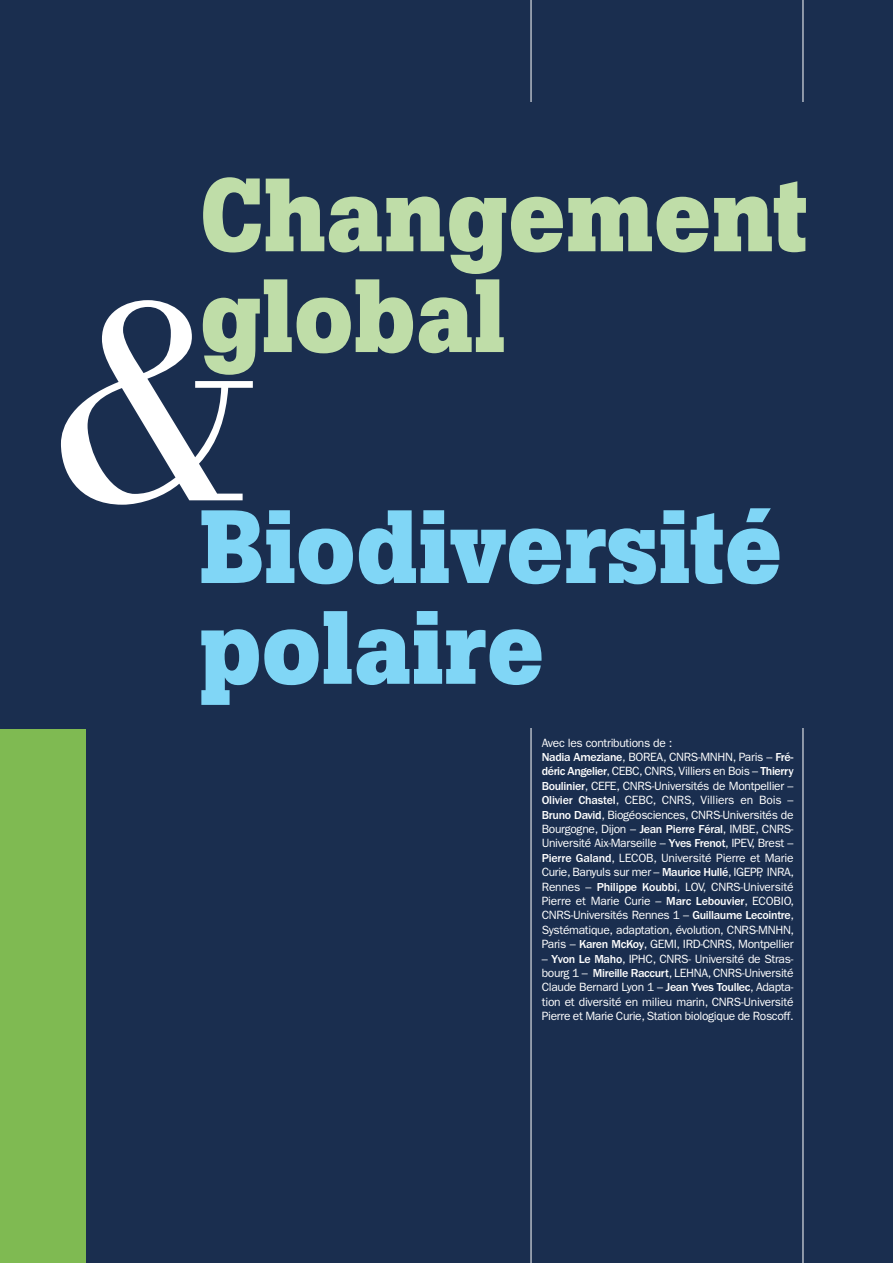
<style>
.page{position:relative;width:893px;height:1263px;background:#1a2e4f}
.page>*{position:absolute;margin:0;border:0;box-sizing:border-box;transform-origin:0 0}
.t1{font:293.1px "Bodoni";color:#fff}
.t2{font:700 102.9px/100.8px "Boton";color:#80d6f6}
.t3{font:700 102.9px/100.8px "Boton";color:#bfdda8}
.t4{font:12px/14.4px "Franklin Gothic";letter-spacing:-.025em;color:#fff}
.s1{font-weight:500}
</style>
<div class="page">
<div style="left:0;top:730px;width:85px;height:533px;background:#7fba52"></div>
<hr style="left:531px;top:0;width:1px;height:1263px;background:#fff">
<hr style="left:803px;top:0;width:1px;height:1263px;background:#fff">
<div style="left:448px;top:102px;width:356px;height:77px;background:#1a2e4f"></div>
<p class="t3" style="left:200px;top:175px;width:610px">Changement global</p>
<p class="t1" style="left:50px;top:296px;width:213px">&amp;</p>
<p class="t2" style="left:200px;top:507px;width:584px">Biodiversité polaire</p>
<p class="t4" style="left:542px;top:736px;width:254px">Avec les contributions de :<br><span class="s1">Nadia Ameziane</span>, BOREA, CNRS-MNHN, Paris – <span class="s1">Fré&shy;déric Angelier</span>, CEBC, CNRS, Villiers en Bois – <span class="s1">Thierry Boulinier</span>, CEFE, CNRS-Universités de Montpellier – <span class="s1">Olivier Chastel</span>, CEBC, CNRS, Villiers en Bois – <span class="s1">Bruno David</span>, Biogéosciences, CNRS-Universités de Bourgogne, Dijon – <span class="s1">Jean Pierre Féral</span>, IMBE, CNRS-Université Aix-Marseille – <span class="s1">Yves Frenot</span>, IPEV, Brest – <span class="s1">Pierre Galand</span>, LECOB, Université Pierre et Marie Curie, Banyuls sur mer – <span class="s1">Maurice Hullé</span>, IGEPP, INRA, Rennes – <span class="s1">Philippe Koubbi</span>, LOV, CNRS-Université Pierre et Marie Curie – <span class="s1">Marc Lebouvier</span>, ECOBIO, CNRS-Universités Rennes 1 – <span class="s1">Guillaume Lecointre</span>, Systématique, adaptation, évolution, CNRS-MNHN, Paris – <span class="s1">Karen McKoy</span>, GEMI, IRD-CNRS, Montpellier</p>
<p class="t4" style="left:542px;top:952px;width:253px;text-align:justify">– <span class="s1">Yvon Le Maho</span>, IPHC, CNRS- Université de Stras&shy;bourg 1 – <span class="s1">Mireille Raccurt</span>, LEHNA, CNRS-Université Claude Bernard Lyon 1 – <span class="s1">Jean Yves Toullec</span>, Adapta&shy;tion et diversité en milieu marin, CNRS-Université Pierre et Marie Curie, Station biologique de Roscoff.</p>
</div>
